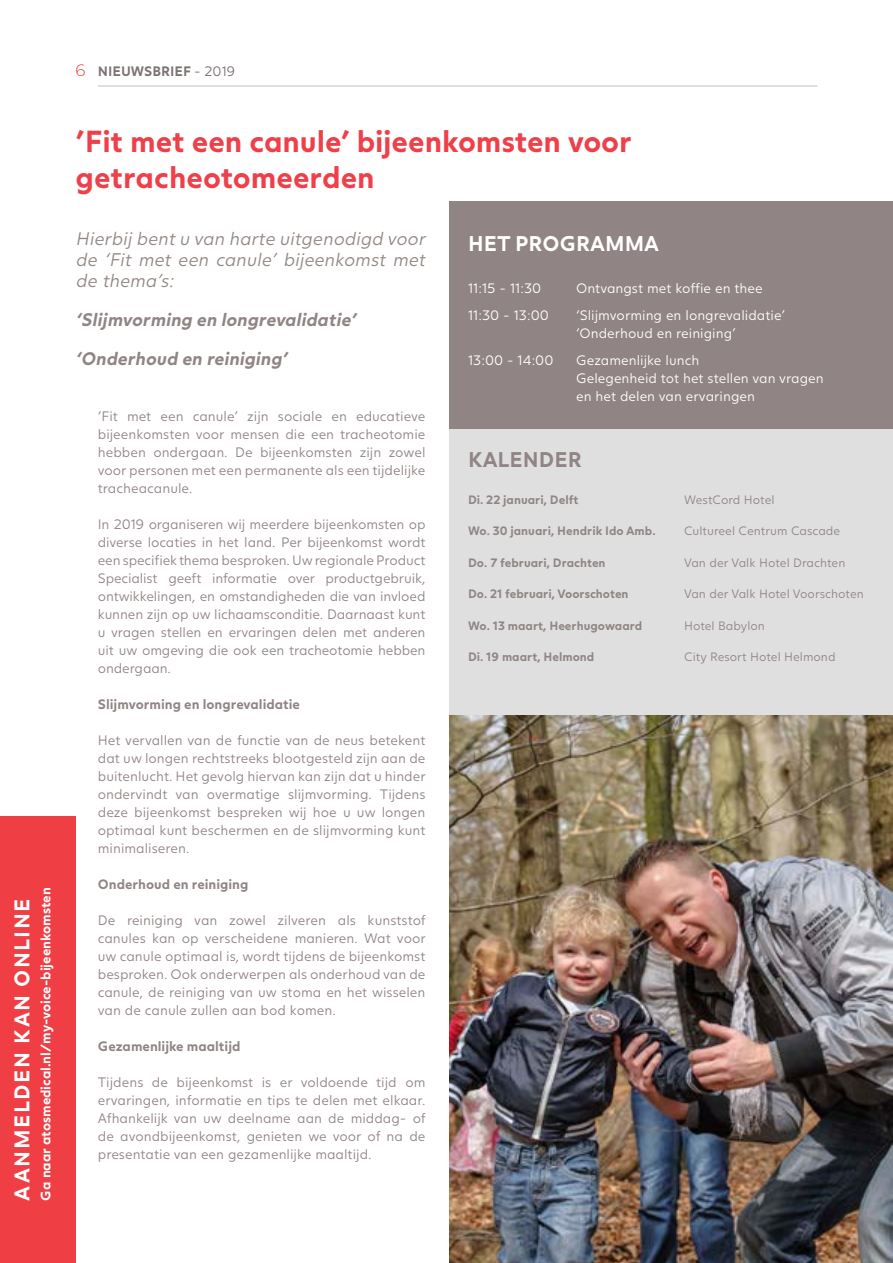
<style>
.page{position:relative;width:893px;height:1263px;background:#fff}
.page>*{position:absolute;margin:0;border:0;box-sizing:border-box;transform-origin:0 0}
.t1{font:700 30px/36px "Juli Sans";letter-spacing:-.005em;color:#ef404a}
.t2{font:700 21px "Juli Sans";letter-spacing:.07em;color:#fff}
.t3{font:700 21px "Juli Sans";color:#fff}
.t4{font:700 21px "Juli Sans";color:#918484}
.t5{font:italic 300 18px/21px "Juli Sans";color:#938884;text-align:justify}
.t6{font:italic 700 18px/39px "Juli Sans";color:#918484}
.t7{font:300 13.5px/18px "Juli Sans";color:#918484;text-align:justify}
.t8{font:300 13.5px/18px "Juli Sans";color:#fff}
.t9{font:700 13.5px "Juli Sans";color:#918484}
.t10{font:700 13.5px "Juli Sans";color:#fff}
.t11{font:700 13.5px "Juli Sans";color:#7c7373}
.t12{font:700 12px "Juli Sans";color:#918484}
.t13{font:300 12px "Juli Sans";color:#918484}
.s1{font-family:"Montserrat";font-weight:300;font-size:16.5px;color:#f03e45}
.s2{font-weight:300}
</style>
<div class="page">
<hr style="left:98px;top:86px;width:719px;height:1px;background:#bcbec0">
<div style="left:450px;top:423px;width:443px;height:538px;background:#dfdfdf"></div>
<div style="left:0;top:816px;width:76px;height:447px;background:#f03e45"></div>
<div style="left:450px;top:202px;width:443px;height:227px;background:#918484"></div>
<img style="left:450px;top:716px;width:443px;height:547px">
<h2 class="t2" style="left:9px;top:1200px;width:304px;rotate:-90deg">AANMELDEN KAN ONLINE</h2>
<p class="t10" style="left:37px;top:1200px;width:315px;rotate:-90deg">Ga naar atosmedical.nl/my-voice-bijeenkomsten</p>
<p class="t11" style="left:76px;top:63px;width:161px"><span class="s1">6</span> nieuwsbrief <span class="s2">- 2019</span></p>
<h1 class="t1" style="left:76px;top:123px;width:558px">’Fit met een canule’ bijeenkomsten voor getracheotomeerden</h1>
<h3 class="t5" style="left:76px;top:228px;width:355px">Hierbij bentu van harte uitgenodigd voor de ‘Fit met een canule’ bijeenkomst met de thema’s:</h3>
<h3 class="t6" style="left:76px;top:300px;width:286px">‘Slijmvorming en longrevalidatie’ ‘Onderhoud en reiniging’</h3>
<p class="t7" style="left:98px;top:407px;width:329px">‘Fit met een canule’ zijn sociale en educatieve bijeenkomsten voor mensen die een tracheotomie hebben ondergaan. De bijeenkomsten zijn zowel voor personen met een permanente als een tijdelijke tracheacanule.</p>
<p class="t7" style="left:98px;top:515px;width:329px">In 2019 organiseren wij meerdere bijeenkomsten op diverse locaties in het land. Per bijeenkomst wordt een specifiek thema besproken. Uw regionale Product Specialist geeft informatie over productgebruik, ontwikkelingen, en omstandigheden die van invloed kunnen zijn op uw lichaamsconditie. Daarnaast kunt u vragen stellen en ervaringen delen met anderen uit uw omgeving die ook een tracheotomie hebben ondergaan.</p>
<p class="t9" style="left:98px;top:696px;width:204px">Slijmvorming en longrevalidatie</p>
<p class="t7" style="left:98px;top:731px;width:329px">Het vervallen van de functie van de neus betekent dat uw longen rechtstreeks blootgesteld zijn aan de buitenlucht. Het gevolg hiervan kan zijn dat u hinder ondervindt van overmatige slijmvorming. Tijdens deze bijeenkomst bespreken wij hoe u uw longen optimaal kunt beschermen en de slijmvorming kunt minimaliseren.</p>
<p class="t9" style="left:98px;top:876px;width:152px">Onderhoud en reiniging</p>
<p class="t7" style="left:98px;top:911px;width:329px">De reiniging van zowel zilveren als kunststof canules kan op verscheidene manieren. Wat voor uw canule optimaal is, wordt tijdens de bijeenkomst besproken. Ook onderwerpen als onderhoud van de canule, de reiniging van uw stoma en het wisselen van de canule zullen aan bod komen.</p>
<p class="t9" style="left:98px;top:1038px;width:144px">Gezamenlijke maaltijd</p>
<p class="t7" style="left:98px;top:1073px;width:329px">Tijdens de bijeenkomst is er voldoende tijd om ervaringen, informatie en tips te delen met elkaar.<br>Afhankelijk van uw deelname aan de middag- of de avondbijeenkomst, genieten we voor of na de presentatie van een gezamenlijke maaltijd.</p>
<h2 class="t3" style="left:468px;top:230px;width:193px">HET PROGRAMMA</h2>
<p class="t8" style="left:468px;top:280px;width:75px">11:15 - 11:30</p>
<p class="t8" style="left:576px;top:280px;width:188px">Ontvangst met koffie en thee</p>
<p class="t8" style="left:468px;top:307px;width:82px">11:30 - 13:00</p>
<p class="t8" style="left:576px;top:307px;width:211px">‘Slijmvorming en longrevalidatie’ ‘Onderhoud en reiniging’</p>
<p class="t8" style="left:468px;top:352px;width:87px">13:00 - 14:00</p>
<p class="t8" style="left:576px;top:352px;width:249px">Gezamenlijke lunch<br>Gelegenheid tot het stellen van vragen en het delen van ervaringen</p>
<h2 class="t4" style="left:468px;top:447px;width:113px">KALENDER</h2>
<p class="t12" style="left:468px;top:492px;width:112px">Di. 22 januari, Delft</p>
<p class="t13" style="left:684px;top:493px;width:92px">WestCord Hotel</p>
<p class="t12" style="left:468px;top:524px;width:189px">Wo. 30 januari, Hendrik Ido Amb.</p>
<p class="t13" style="left:684px;top:524px;width:158px">Cultureel Centrum Cascade</p>
<p class="t12" style="left:468px;top:555px;width:139px">Do. 7 februari, Drachten</p>
<p class="t13" style="left:684px;top:556px;width:163px">Van der Valk Hotel Drachten</p>
<p class="t12" style="left:468px;top:587px;width:162px">Do. 21 februari, Voorschoten</p>
<p class="t13" style="left:684px;top:587px;width:181px">Van der Valk Hotel Voorschoten</p>
<p class="t12" style="left:468px;top:618px;width:176px">Wo. 13 maart, Heerhugowaard</p>
<p class="t13" style="left:684px;top:619px;width:82px">Hotel Babylon</p>
<p class="t12" style="left:468px;top:650px;width:128px">Di. 19 maart, Helmond</p>
<p class="t13" style="left:684px;top:650px;width:153px">City Resort Hotel Helmond</p>
</div>
